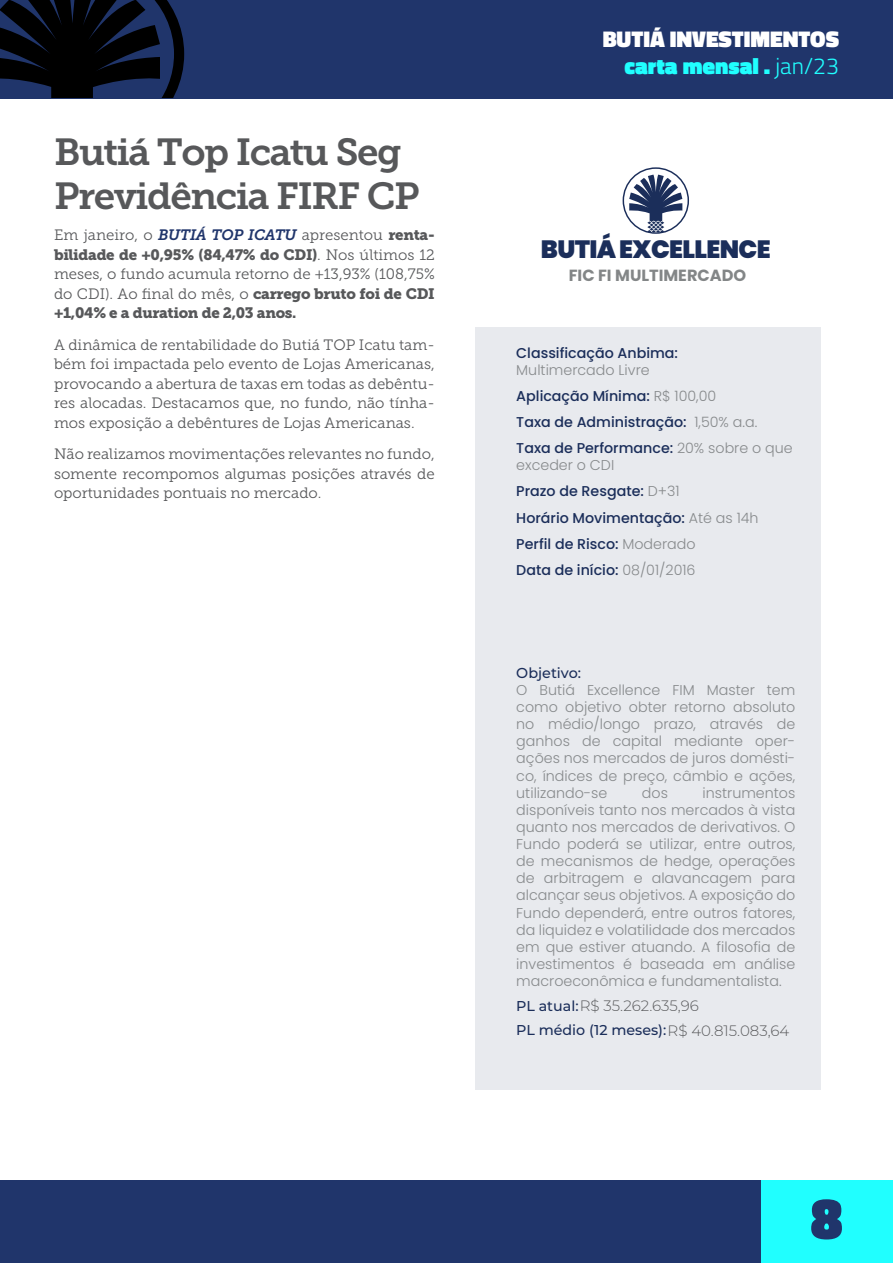
<style>
.page{position:relative;width:893px;height:1263px;background:#fff}
.page>*{position:absolute;margin:0;border:0;box-sizing:border-box;transform-origin:0 0}
.t1{font:900 58.65px "Titillium Web";color:#20356b}
.t2{font:37.5px/43.2px "Museo Slab 700";letter-spacing:-.04em;color:#57585a}
.t3{font:900 25.05px "Poppins";letter-spacing:-.025em;color:#1b2e5a}
.t4{font:900 22.95px/27.6px "Titillium Web";color:#fff;text-align:right}
.t5{font:700 16.2px "Poppins";color:#838687}
.t6{font:15px/19.5px "Museo Slab 300";color:#57585a;text-align:justify}
.t7{font:300 15px "Montserrat Alternates";color:#595a5c}
.t8{font:500 14.4px "Montserrat";color:#1b2e5a}
.t9{font:300 14.25px/17.1px "Poppins";color:#878a8c;text-align:justify}
.t10{font:500 14.25px/26.1px "Poppins";color:#1b2e5a}
.t11{font:500 14.25px "Montserrat";color:#1b2e5a}
.s1{font-family:"Museo Slab 700";font-style:italic;color:#20356b}
.s2{font-family:"Museo Slab 900"}
.s3{color:#20ffff}
.s4{font-weight:300;color:#20ffff}
.s5{font-weight:300;color:#878a8c}
.s6{font-family:"Montserrat";font-weight:500;font-size:14.25px;color:#1b2e5a}
.s7{font-family:"Montserrat Alternates";font-weight:300;font-size:15px;color:#595a5c}
</style>
<div class="page">
<div style="left:0;top:0;width:893px;height:98px;background:#20356b"></div>
<svg style="left:0;top:0;width:184px;height:98px"></svg>
<div style="left:0;top:1180px;width:761px;height:83px;background:#20356b"></div>
<div style="left:761px;top:1180px;width:132px;height:83px;background:#20ffff"></div>
<div style="left:623px;top:167px;width:66px;height:67px;border:1px solid #1b2e5a;border-radius:50%"></div>
<svg style="left:629px;top:175px;width:53px;height:58px"></svg>
<div style="left:475px;top:327px;width:345px;height:763px;background:#e8eaee"></div>
<p class="t2" style="left:54px;top:131px;width:367px">Butiá Top Icatu Seg<br>Previdência FIRF CP</p>
<p class="t6" style="left:54px;top:225px;width:382px">Em janeiro, o <span class="s1">BUTIÁ TOP ICATU</span> apresentou <span class="s2">renta&shy;bilidade de +0,95% (84,47% do CDI)</span>. Nos últimos 12 meses, o fundo acumula retorno de +13,93% (108,75% do CDI). Ao final do mês, o <span class="s2">carrego bruto foi de CDI +1,04% e a duration de 2,03 anos.</span></p>
<p class="t6" style="left:54px;top:335px;width:382px">A dinâmica de rentabilidade do Butiá TOP Icatu tam&shy;bém foi impactada pelo evento de Lojas Americanas, provocando a abertura de taxas em todas as debêntu&shy;res alocadas. Destacamos que, no fundo, não tínha&shy;mos exposição a debêntures de Lojas Americanas.</p>
<p class="t6" style="left:54px;top:444px;width:382px">Não realizamos movimentações relevantes no fundo, somente recompomos algumas posições através de oportunidades pontuais no mercado.</p>
<h3 class="t4" style="left:603px;top:25px;width:238px">BUTIÁ INVESTIMENTOS <span class="s3">carta mensal .</span> <span class="s4">jan/23</span></h3>
<p class="t3" style="left:541px;top:235px;width:231px">BUTIÁ EXCELLENCE</p>
<p class="t5" style="left:569px;top:266px;width:179px">FIC FI MULTIMERCADO</p>
<p class="t10" style="left:516px;top:345px;width:163px;line-height:17.1px">Classificação Anbima:<br><span class="s5">Multimercado Livre</span></p>
<p class="t10" style="left:516px;top:383px;width:278px">Aplicação Mínima: <span class="s5">R$ 100,00<br></span>Taxa de Administração: <span class="s5">1,50% a.a.<br></span>Taxa de Performance: <span class="s5">20% sobre o que</span></p>
<p class="t10" style="left:516px;top:452px;width:244px"><span class="s5">exceder o CDI<br></span>Prazo de Resgate: <span class="s5">D+31<br></span>Horário Movimentação: <span class="s5">Até as 14h<br></span>Perfil de Risco: <span class="s5">Moderado<br></span>Data de início: <span class="s5">08/01/2016</span></p>
<p class="t8" style="left:516px;top:663px;width:66px">Objetivo:</p>
<p class="t9" style="left:516px;top:681px;width:281px">O Butiá Excellence FIM Master tem como objetivo obter retorno absoluto no médio/longo prazo, através de ganhos de capital mediante oper&shy;ações nos mercados de juros domésti&shy;co, índices de preço, câmbio e ações, utilizando-se</p>
<p class="t9" style="left:516px;top:784px;width:281px;text-indent:186px">instrumentos disponíveis tanto nos mercados à vista quanto nos mercados de derivativos. O Fundo poderá se utilizar, entre outros, de mecanismos de hedge, operações de arbitragem e alavancagem para alcançar seus objetivos. A exposição do Fundo dependerá, entre outros fatores, da liquidez e volatilidade dos mercados em que estiver atuando. A filosofia de investimentos é baseada em análise macroeconômica e fundamentalista.</p>
<p class="t7" style="left:516px;top:996px;width:184px"><span class="s6">PL atual:</span>R$ 35.262.635,96</p>
<p class="t11" style="left:516px;top:1020px;width:275px">PL médio (12 meses):<span class="s7">R$ 40.815.083,64</span></p>
<p class="t9" style="left:642px;top:784px;width:28px">dos</p>
<p class="t1" style="left:810px;top:1175px;width:34px">8</p>
</div>
